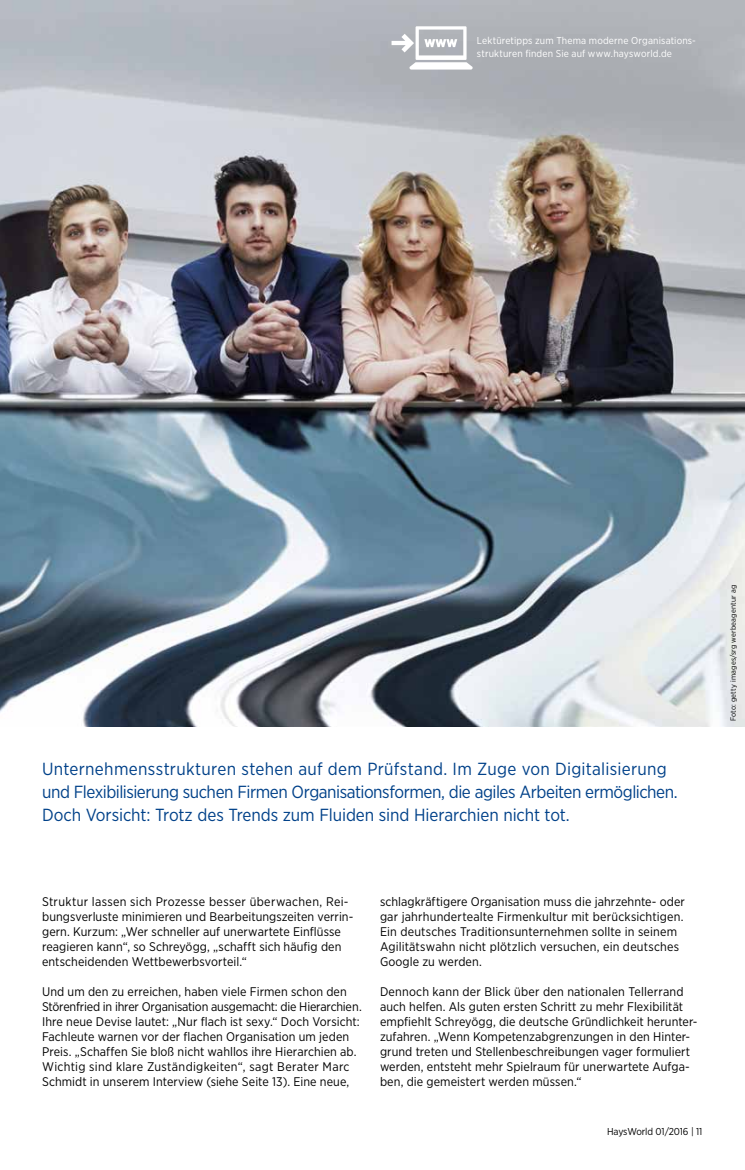
<style>
.page{position:relative;width:745px;height:1170px;background:#fff}
.page>*{position:absolute;margin:0;border:0;box-sizing:border-box;transform-origin:0 0}
.t1{font:17.5px/22.5px "Gotham Narrow";letter-spacing:-.01em;color:#004189}
.t2{font:12.5px/15px "Gotham Narrow";letter-spacing:.01em;color:#000}
.t3{font:10px/12.5px "Gotham Narrow";letter-spacing:.015em;color:#fff}
.t4{font:10px "Gotham Narrow";letter-spacing:-.01em;color:#000}
.t5{font:7.5px "Gotham Narrow";letter-spacing:.02em;color:#000}
</style>
<div class="page">
<img style="left:0;top:0;width:744px;height:726px">
<svg style="left:391px;top:26px;width:81px;height:44px"></svg>
<p class="t3" style="left:476px;top:35px;width:220px">Lektüretipps zum Thema moderne Organisations&shy;strukturen finden Sie auf www.haysworld.de</p>
<p class="t1" style="left:42px;top:757px;width:636px">Unternehmensstrukturen stehen auf dem Prüfstand. Im Zuge von Digitalisierung und Flexibilisierung suchen Firmen Organisationsformen, die agiles Arbeiten ermöglichen.<br>Doch Vorsicht: Trotz des Trends zum Fluiden sind Hierarchien nicht tot.</p>
<p class="t5" style="left:728px;top:721px;width:138px;rotate:-90deg">Foto: getty images/srg werbeagentur ag</p>
<p class="t2" style="left:42px;top:893px;width:312px">Struktur lassen sich Prozesse besser überwachen, Rei&shy;bungsverluste minimieren und Bearbeitungszeiten verrin&shy;gern. Kurzum: „Wer schneller auf unerwartete Einflüsse reagieren kann“, so Schreyögg, „schafft sich häufig den entscheidenden Wettbewerbsvorteil.“</p>
<p class="t2" style="left:42px;top:983px;width:321px">Und um den zu erreichen, haben viele Firmen schon den Störenfried in ihrer Organisation ausgemacht: die Hierarchien.<br>Ihre neue Devise lautet: „Nur flach ist sexy.“ Doch Vorsicht:<br>Fachleute warnen vor der flachen Organisation um jeden Preis. „Schaffen Sie bloß nicht wahllos ihre Hierarchien ab.<br>Wichtig sind klare Zuständigkeiten“, sagt Berater Marc Schmidt in unserem Interview (siehe Seite 13). Eine neue,</p>
<p class="t2" style="left:380px;top:893px;width:306px">schlagkräftigere Organisation muss die jahrzehnte- oder gar jahrhundertealte Firmenkultur mit berücksichtigen.<br>Ein deutsches Traditionsunternehmen sollte in seinem Agilitätswahn nicht plötzlich versuchen, ein deutsches Google zu werden.</p>
<p class="t2" style="left:380px;top:983px;width:319px">Dennoch kann der Blick über den nationalen Tellerrand auch helfen. Als guten ersten Schritt zu mehr Flexibilität empfiehlt Schreyögg, die deutsche Gründlichkeit herunter&shy;zufahren. „Wenn Kompetenzabgrenzungen in den Hinter&shy;grund treten und Stellenbeschreibungen vager formuliert werden, entsteht mehr Spielraum für unerwartete Aufga&shy;ben, die gemeistert werden müssen.“</p>
<p class="t4" style="left:606px;top:1125px;width:97px">HaysWorld 01/2016 | 11</p>
</div>
